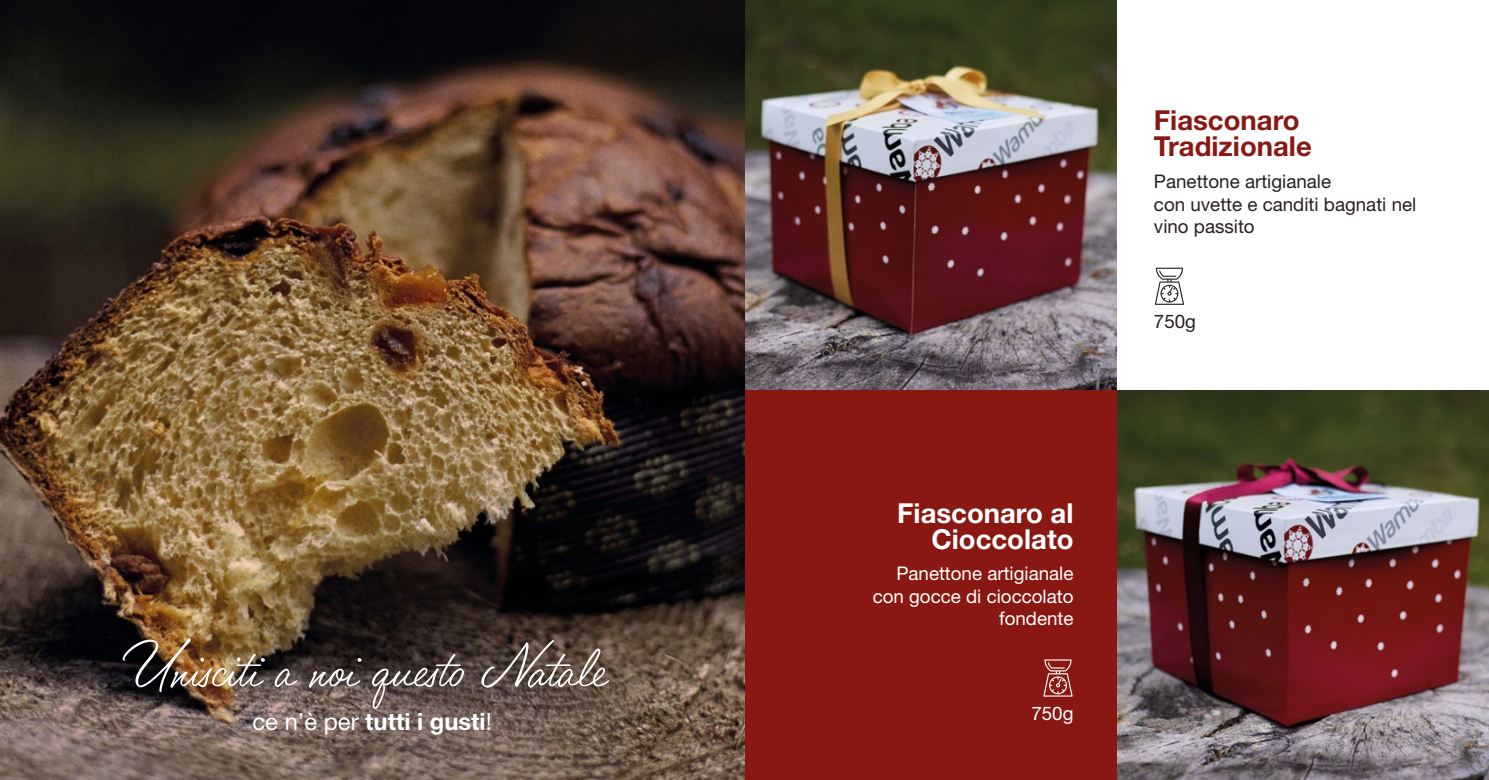
<style>
.page{position:relative;width:1489px;height:780px;background:#fff}
.page>*{position:absolute;margin:0;border:0;box-sizing:border-box;transform-origin:0 0}
.t1{font:italic 63.75px "Filmotype La Crosse";color:#fff}
.t2{font:700 27.5px/26.2px "Helvetica Neue LT Std";color:#881811}
.t3{font:700 27.5px/26.2px "Helvetica Neue LT Std";color:#fff;text-align:right}
.t4{font:700 23.75px "Helvetica Neue LT Std";color:#fff}
.t5{font:18.75px/22.5px "Helvetica Neue LT Std";color:#271f20}
.t6{font:18.75px/22.5px "Helvetica Neue LT Std";color:#fff;text-align:right}
.s1{font-weight:400}
</style>
<div class="page">
<div style="left:744px;top:390px;width:373px;height:390px;background:#881811"></div>
<img style="left:744px;top:0;width:373px;height:390px">
<img style="left:1117px;top:390px;width:371px;height:390px">
<svg style="left:1154px;top:268px;width:29px;height:37px"></svg>
<svg style="left:1043px;top:659px;width:29px;height:37px"></svg>
<img style="left:0;top:0;width:744px;height:780px">
<h1 class="t1" style="left:131px;top:627px;width:494px">Unisciti anoi questoNatale</h1>
<p class="t4" style="left:252px;top:706px;width:241px"><span class="s1">ce n’è per</span> tutti i gusti<span class="s1">!</span></p>
<h2 class="t3" style="left:897px;top:499px;width:178px">Fiasconaro al<br>Cioccolato</h2>
<p class="t6" style="left:872px;top:562px;width:202px">Panettone artigianale con gocce di cioccolato fondente</p>
<p class="t6" style="left:1031px;top:701px;width:44px">750g</p>
<h2 class="t2" style="left:1153px;top:106px;width:159px">Fiasconaro<br>Tradizionale</h2>
<p class="t5" style="left:1153px;top:170px;width:264px">Panettone artigianale<br>con uvette e canditi bagnati nel vino passito</p>
<p class="t5" style="left:1153px;top:310px;width:44px">750g</p>
</div>
